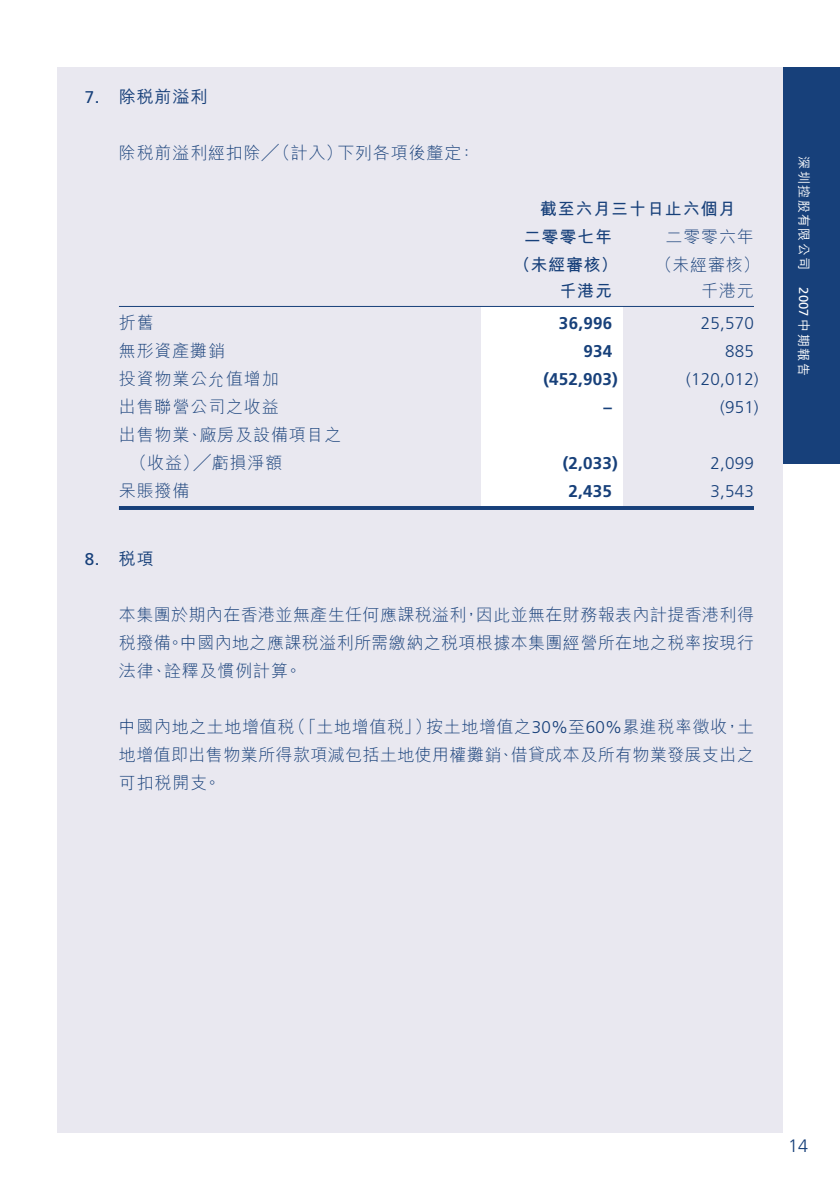
<style>
.page{position:relative;width:840px;height:1190px;background:#fff}
.page>*{position:absolute;margin:0;border:0;box-sizing:border-box;transform-origin:0 0}
.t1{font:300 18px "Frutiger";color:#17407a}
.t2{font:300 17px/28px "M Hei";letter-spacing:.045em;color:#17407a;text-align:justify}
.t3{font:300 17px "Frutiger";letter-spacing:.015em;color:#17407a}
.t4{font:700 17px "Frutiger";letter-spacing:.015em;color:#17407a}
.t5{font:700 17px/28px "M Hei";letter-spacing:.05em;color:#17407a}
.t6{font:500 17px "M Hei";letter-spacing:.05em;color:#17407a}
.t7{font:17px "Frutiger";color:#17407a}
.t8{font:500 13px "M Hei";letter-spacing:.115em;color:#fff}
.t9{font:13px "Frutiger";color:#fff}
.s1{font-family:"Frutiger";font-weight:400}
.s2{font-family:"M Hei";font-weight:500}
.s3{font-family:"Frutiger"}
</style>
<div class="page">
<div style="left:771px;top:67px;width:69px;height:397px;background:#17407a"></div>
<div style="left:57px;top:67px;width:725px;height:1066px;background:#e9e8f0"></div>
<div style="left:481px;top:306px;width:142px;height:203px;background:#fff"></div>
<hr style="left:119px;top:306px;width:635px;height:1px;background:#17407a">
<hr style="left:119px;top:506px;width:635px;height:4px;background:#17407a">
<p class="t6" style="left:85px;top:90px;width:124px"><span class="s1">7.</span> 除稅前溢利</p>
<p class="t2" style="left:119px;top:141px;width:358px">除稅前溢利經扣除／（計入）下列各項後釐定：</p>
<p class="t5" style="left:524px;top:197px;width:213px;text-indent:16px">截至六月三十日止六個月二零零七年</p>
<p class="t2" style="left:666px;top:225px;width:90px">二零零六年</p>
<p class="t5" style="left:514px;top:253px;width:106px">（未經審核）</p>
<p class="t2" style="left:655px;top:253px;width:106px">（未經審核）</p>
<p class="t5" style="left:559px;top:279px;width:54px">千港元</p>
<p class="t2" style="left:701px;top:279px;width:54px">千港元</p>
<p class="t2" style="left:119px;top:311px;width:36px">折舊</p>
<p class="t4" style="left:559px;top:316px;width:55px">36,996</p>
<p class="t3" style="left:701px;top:316px;width:55px">25,570</p>
<p class="t2" style="left:119px;top:339px;width:108px">無形資產攤銷</p>
<p class="t4" style="left:583px;top:344px;width:30px">934</p>
<p class="t3" style="left:725px;top:344px;width:30px">885</p>
<p class="t2" style="left:119px;top:367px;width:161px">投資物業公允值增加</p>
<p class="t4" style="left:543px;top:372px;width:76px">(452,903)</p>
<p class="t3" style="left:686px;top:372px;width:74px">(120,012)</p>
<p class="t2" style="left:119px;top:395px;width:161px">出售聯營公司之收益</p>
<p class="t4" style="left:604px;top:400px;width:10px">–</p>
<p class="t3" style="left:720px;top:400px;width:40px">(951)</p>
<p class="t2" style="left:130px;top:423px;width:213px;text-indent:-11px">出售物業、廠房及設備項目之（收益）／虧損淨額</p>
<p class="t4" style="left:563px;top:456px;width:57px">(2,033)</p>
<p class="t3" style="left:710px;top:456px;width:45px">2,099</p>
<p class="t2" style="left:119px;top:479px;width:72px">呆賬撥備</p>
<p class="t4" style="left:569px;top:484px;width:45px">2,435</p>
<p class="t3" style="left:710px;top:484px;width:45px">3,543</p>
<p class="t7" style="left:85px;top:552px;width:70px">8. <span class="s2">稅項</span></p>
<p class="t2" style="left:119px;top:603px;width:637px">本集團於期內在香港並無產生任何應課稅溢利，因此並無在財務報表內計提香港利得稅撥備。中國內地之應課稅溢利所需繳納之稅項根據本集團經營所在地之稅率按現行法律、詮釋及慣例計算。</p>
<p class="t2" style="left:119px;top:715px;width:637px">中國內地之土地增值稅（「土地增值稅」）按土地增值之<span class="s3">30%</span>至<span class="s3">60%</span>累進稅率徵收，土地增值即出售物業所得款項減包括土地使用權攤銷、借貸成本及所有物業發展支出之可扣稅開支。</p>
<p class="t8" style="left:809px;top:156px;width:116px;rotate:90deg">深圳控股有限公司</p>
<p class="t9" style="left:809px;top:287px;width:90px;rotate:90deg">2007<span class="s2">中期報告</span></p>
<p class="t1" style="left:788px;top:1139px;width:22px">14</p>
</div>
